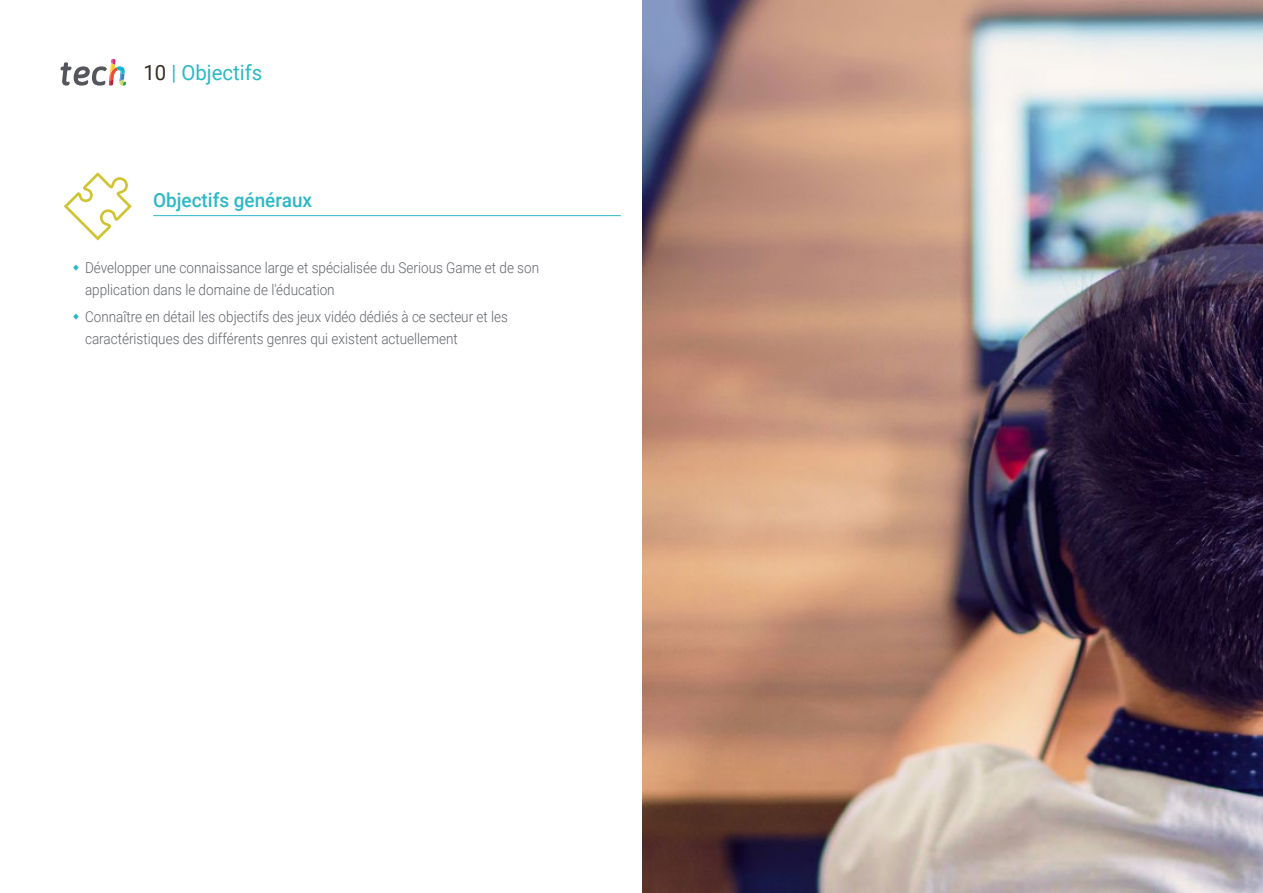
<style>
.page{position:relative;width:1263px;height:893px;background:#fff}
.page>*{position:absolute;margin:0;border:0;box-sizing:border-box;transform-origin:0 0}
.t1{font:21px "Roboto";color:#2db8c5}
.t2{font:500 19.5px "Roboto";color:#2db8c5}
.t3{font:300 15px/22.5px "Roboto";color:#61646a;scale:.9 1}
.s1{color:#312e20}
</style>
<div class="page">
<svg style="left:61px;top:59px;width:65px;height:27px"></svg>
<hr style="left:153px;top:215px;width:468px;height:1px;background:#2db8c5">
<svg style="left:64px;top:172px;width:68px;height:68px"></svg>
<img style="left:642px;top:0;width:621px;height:893px">
<h1 class="t1" style="left:144px;top:57px;width:120px"><span class="s1">10</span> | Objectifs</h1>
<h2 class="t2" style="left:153px;top:187px;width:160px">Objectifs généraux</h2>
<p class="t3" style="left:85px;top:255px;width:506px">Développer une connaissance large et spécialisée du Serious Game et de son application dans le domaine de l'éducation</p>
<p class="t3" style="left:85px;top:305px;width:471px">Connaître en détail les objectifs des jeux vidéo dédiés à ce secteur et les caractéristiques des différents genres qui existent actuellement</p>
</div>
